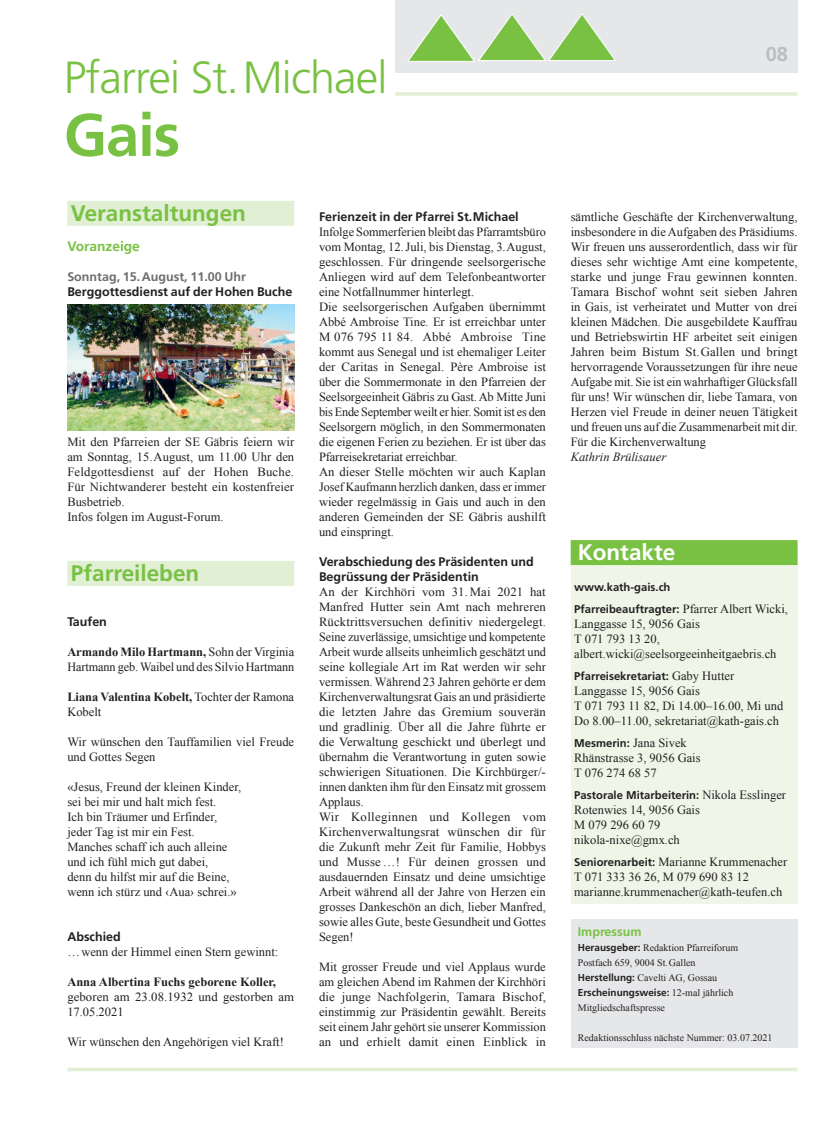
<style>
.page{position:relative;width:833px;height:1134px;background:#fff}
.page>*{position:absolute;margin:0;border:0;box-sizing:border-box;transform-origin:0 0}
.t1{font:700 60px "Frutiger LT Std";color:#79c142}
.t2{font:300 45px "Frutiger LT Std";letter-spacing:-.02em;color:#79c142}
.t3{font:700 22.5px "Frutiger LT Std";color:#79c142}
.t4{font:700 22.5px "Frutiger LT Std";color:#fff}
.t5{font:700 20px "Frutiger LT Std";color:#bcbdc0}
.t6{font:700 13.75px "Frutiger LT Std";color:#79c142}
.t7{font:12.5px/15px "Times New Roman";color:#231f20}
.t8{font:700 12.5px/15px "Frutiger LT Std";color:#231f20}
.t9{font:700 12.5px "Times New Roman";color:#231f20}
.t10{font:700 12.5px "Frutiger LT Std";color:#6c6d70}
.t11{font:italic 12.5px "Times New Roman";color:#231f20}
.t12{font:700 12.5px "Frutiger LT Std";color:#79c142}
.t13{font:700 11.25px/22.1px "Frutiger LT Std";color:#231f20}
.t14{font:10px/15px "Times New Roman";color:#231f20}
.t15{font:700 10px "Frutiger LT Std";color:#231f20}
.s1{font-weight:700}
.s2{font-family:"Times New Roman";font-weight:400;font-size:12.5px}
.s3{font-family:"Frutiger LT Std";font-weight:700;font-size:11.25px}
.s4{font-family:"Frutiger LT Std";font-weight:700}
.s5{font-family:"Times New Roman";font-weight:400}
</style>
<div class="page">
<div style="left:395px;top:0;width:402px;height:73px;background:#e6e7e9"></div>
<hr style="left:395px;top:92px;width:402px;height:4px;background:#e1efd4">
<svg style="left:407px;top:14px;width:209px;height:48px"></svg>
<hr style="left:67px;top:1068px;width:730px;height:3px;background:#e1efd4">
<div style="left:67px;top:201px;width:227px;height:25px;background:#e1efd4"></div>
<div style="left:67px;top:561px;width:227px;height:25px;background:#e1efd4"></div>
<img style="left:67px;top:304px;width:227px;height:127px">
<div style="left:570px;top:920px;width:227px;height:128px;background:#e6e7e9"></div>
<div style="left:570px;top:543px;width:227px;height:360px;background:#eff6e8"></div>
<div style="left:570px;top:540px;width:227px;height:25px;background:#79c142"></div>
<h2 class="t2" style="left:64px;top:52px;width:325px">Pfarrei St.Michael</h2>
<h1 class="t1" style="left:64px;top:100px;width:118px">Gais</h1>
<h3 class="t3" style="left:71px;top:199px;width:177px">Veranstaltungen</h3>
<p class="t6" style="left:67px;top:238px;width:74px">Voranzeige</p>
<p class="t10" style="left:67px;top:269px;width:180px">Sonntag, 15.August, 11.00 Uhr</p>
<p class="t8" style="left:67px;top:284px;width:227px">Berggottesdienst auf der Hohen Buche</p>
<p class="t7" style="left:67px;top:434px;width:228px">Mit den Pfarreien der SE Gäbris feiern wir am Sonntag, 15.August, um 11.00 Uhr den Feldgottesdienst auf der Hohen Buche.<br>Für Nichtwanderer besteht ein kostenfreier Busbetrieb.<br>Infos folgen im August-Forum.</p>
<h3 class="t3" style="left:71px;top:559px;width:130px">Pfarreileben</h3>
<p class="t8" style="left:67px;top:614px;width:41px">Taufen</p>
<p class="t7" style="left:67px;top:644px;width:228px"><span class="s1">Armando Milo Hartmann,</span> Sohn der Virginia<br>Hartmann geb. Waibel und des Silvio Hartmann</p>
<p class="t7" style="left:67px;top:689px;width:228px"><span class="s1">Liana Valentina Kobelt,</span> Tochter der Ramona<br>Kobelt</p>
<p class="t7" style="left:67px;top:734px;width:228px">Wir wünschen den Tauffamilien viel Freude und Gottes Segen</p>
<p class="t7" style="left:67px;top:779px;width:175px">«Jesus, Freund der kleinen Kinder, sei bei mir und halt mich fest.<br>Ich bin Träumer und Erfinder, jeder Tag ist mir ein Fest.<br>Manches schaff ich auch alleine und ich fühl mich gut dabei,<br>denn du hilfst mir auf die Beine, wenn ich stürz und ‹Aua› schrei.»</p>
<p class="t8" style="left:67px;top:929px;width:55px">Abschied</p>
<p class="t7" style="left:67px;top:944px;width:212px">…wenn der Himmel einen Stern gewinnt:</p>
<p class="t9" style="left:67px;top:973px;width:210px">Anna Albertina Fuchs geborene Koller,</p>
<p class="t7" style="left:67px;top:989px;width:228px">geboren am 23.08.1932 und gestorben am<br>17.05.2021</p>
<p class="t7" style="left:67px;top:1034px;width:218px">Wir wünschen den Angehörigen viel Kraft!</p>
<p class="t8" style="left:319px;top:209px;width:201px">Ferienzeit in der Pfarrei St.Michael</p>
<p class="t7" style="left:319px;top:224px;width:228px">Infolge Sommerferien bleibt das Pfarramtsbüro vom Montag, 12.Juli, bis Dienstag, 3.August, geschlossen. Für dringende seelsorgerische Anliegen wird auf dem Telefonbeantworter eine Notfallnummer hinterlegt.<br>Die seelsorgerischen Aufgaben übernimmt Abbé Ambroise Tine. Er ist erreichbar unter M 076 795 11 84. Abbé Ambroise Tine kommt aus Senegal und ist ehemaliger Leiter der Caritas in Senegal. Père Ambroise ist über die Sommermonate in den Pfarreien der Seelsorgeeinheit Gäbris zu Gast. Ab Mitte Juni bis Ende September weilt er hier. Somit ist es den Seelsorgern möglich, in den Sommermonaten die eigenen Ferien zu beziehen. Er ist über das Pfarreisekretariat erreichbar.<br>An dieser Stelle möchten wir auch Kaplan Josef Kaufmann herzlich danken, dass er immer wieder regelmässig in Gais und auch in den anderen Gemeinden der SE Gäbris aushilft und einspringt.</p>
<p class="t8" style="left:319px;top:554px;width:216px">Verabschiedung des Präsidenten und<br>Begrüssung der Präsidentin</p>
<p class="t7" style="left:319px;top:584px;width:228px">An der Kirchhöri vom 31. Mai 2021 hat Manfred Hutter sein Amt nach mehreren Rücktrittsversuchen definitiv niedergelegt.<br>Seine zuverlässige, umsichtige und kompetente Arbeit wurde allseits unheimlich geschätzt und seine kollegiale Art im Rat werden wir sehr vermissen. Während 23 Jahren gehörte er dem Kirchenverwaltungsrat Gais an und präsidierte die letzten Jahre das Gremium souverän und gradlinig. Über all die Jahre führte er die Verwaltung geschickt und überlegt und übernahm die Verantwortung in guten sowie schwierigen Situationen. Die Kirchbürger/- innen dankten ihm für den Einsatz mit grossem Applaus.<br>Wir Kolleginnen und Kollegen vom Kirchenverwaltungsrat wünschen dir für die Zukunft mehr Zeit für Familie, Hobbys und Musse…! Für deinen grossen und ausdauernden Einsatz und deine umsichtige Arbeit während all der Jahre von Herzen ein grosses Dankeschön an dich, lieber Manfred, sowie alles Gute, beste Gesundheit und Gottes Segen!</p>
<p class="t7" style="left:319px;top:959px;width:228px;text-align:justify">Mit grosser Freude und viel Applaus wurde am gleichen Abend im Rahmen der Kirchhöri die junge Nachfolgerin, Tamara Bischof, einstimmig zur Präsidentin gewählt. Bereits seit einem Jahr gehört sie unserer Kommission an und erhielt damit einen Einblick in</p>
<h3 class="t5" style="left:765px;top:42px;width:24px">08</h3>
<p class="t7" style="left:570px;top:209px;width:228px;text-align:justify">sämtliche Geschäfte der Kirchenverwaltung, insbesondere in die Aufgaben des Präsidiums.<br>Wir freuen uns ausserordentlich, dass wir für dieses sehr wichtige Amt eine kompetente, starke und junge Frau gewinnen konnten.<br>Tamara Bischof wohnt seit sieben Jahren in Gais, ist verheiratet und Mutter von drei kleinen Mädchen. Die ausgebildete Kauffrau und Betriebswirtin HF arbeitet seit einigen Jahren beim Bistum St. Gallen und bringt hervorragende Voraussetzungen für ihre neue Aufgabe mit. Sie ist ein wahrhaftiger Glücksfall für uns! Wir wünschen dir, liebe Tamara, von Herzen viel Freude in deiner neuen Tätigkeit und freuen uns auf die Zusammenarbeit mit dir.<br>Für die Kirchenverwaltung</p>
<p class="t11" style="left:570px;top:448px;width:97px">Kathrin Brülisauer</p>
<h3 class="t4" style="left:578px;top:539px;width:99px">Kontakte</h3>
<p class="t13" style="left:574px;top:576px;width:215px">www.kath-gais.ch<br>Pfarreibeauftragter: <span class="s2">Pfarrer Albert Wicki,</span></p>
<p class="t7" style="left:574px;top:616px;width:204px">Langgasse 15, 9056 Gais<br>T 071 793 13 20, albert.wicki@seelsorgeeinheitgaebris.ch</p>
<p class="t13" style="left:574px;top:665px;width:161px">Pfarreisekretariat: <span class="s2">Gaby Hutter</span></p>
<p class="t7" style="left:574px;top:683px;width:211px">Langgasse 15, 9056 Gais<br>T 071 793 11 82, Di 14.00–16.00, Mi und<br>Do 8.00–11.00, sekretariat@kath-gais.ch</p>
<p class="t13" style="left:574px;top:732px;width:114px">Mesmerin: <span class="s2">Jana Sivek</span></p>
<p class="t7" style="left:574px;top:750px;width:128px">Rhänstrasse 3, 9056 Gais<br>T 076 274 68 57</p>
<p class="t13" style="left:574px;top:784px;width:213px">Pastorale Mitarbeiterin: <span class="s2">Nikola Esslinger</span></p>
<p class="t7" style="left:574px;top:802px;width:127px">Rotenwies 14, 9056 Gais<br>M 079 296 60 79 nikola-nixe@gmx.ch</p>
<p class="t7" style="left:574px;top:854px;width:214px"><span class="s3">Seniorenarbeit:</span> Marianne Krummenacher<br>T 071 333 36 26, M 079 690 83 12 marianne.krummenacher@kath-teufen.ch</p>
<p class="t12" style="left:578px;top:924px;width:65px">Impressum</p>
<p class="t14" style="left:578px;top:940px;width:162px"><span class="s4">Herausgeber:</span> Redaktion Pfarreiforum<br>Postfach 659, 9004 St. Gallen<br><span class="s4">Herstellung:</span> Cavelti AG, Gossau</p>
<p class="t15" style="left:578px;top:987px;width:157px">Erscheinungsweise: <span class="s5">12-mal jährlich</span></p>
<p class="t14" style="left:578px;top:1000px;width:89px">Mitgliedschaftspresse</p>
<p class="t14" style="left:578px;top:1030px;width:196px">Redaktionsschluss nächste Nummer: 03.07.2021</p>
</div>
